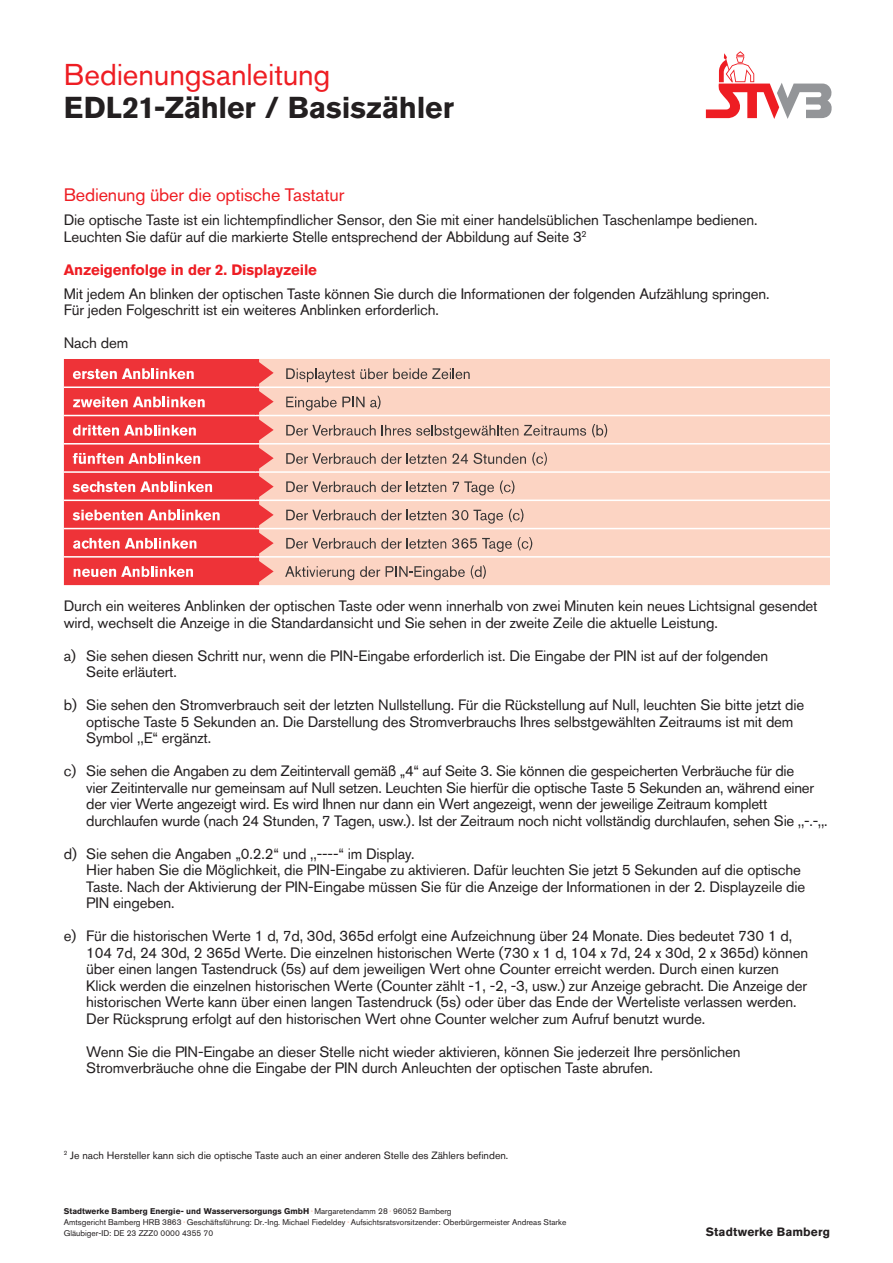
<style>
.page{position:relative;width:893px;height:1263px;background:#fff}
.page>*{position:absolute;margin:0;border:0;box-sizing:border-box;transform-origin:0 0}
.t1{font:700 30px/33px "Akzidenz Grotesk BQ";letter-spacing:-.005em;color:#231f20}
.t2{font:18px "Akzidenz Grotesk BQ";letter-spacing:-.01em;color:#ee1d23}
.t3{font:15px/16.5px "Akzidenz Grotesk BQ";letter-spacing:-.01em;color:#231f20}
.t4{font:700 15px "Akzidenz Grotesk BQ";letter-spacing:-.01em;color:#ee1d23}
.t5{font:700 12px "Akzidenz Grotesk BQ";letter-spacing:.01em;color:#231f20}
.t6{font:10.5px "Akzidenz Grotesk BQ";color:#231f20}
.t7{font:8.25px "Akzidenz Grotesk BQ";color:#231f20}
.t8{font:700 8.25px "Akzidenz Grotesk BQ";color:#231f20}
.s1{font-weight:400;color:#ee1d23}
.s2{font-weight:400;font-size:5.25px;color:#f9b49a}
.s3{font-weight:400}
.s4{font-size:5.25px;color:#f9b49a}
</style>
<div class="page">
<svg style="left:706px;top:51px;width:126px;height:68px"></svg>
<div style="left:274px;top:359px;width:555px;height:226px;background:#fcd4c3"></div>
<hr style="left:259px;top:386px;width:570px;height:2px;background:#fff">
<hr style="left:259px;top:415px;width:570px;height:1px;background:#fff">
<hr style="left:259px;top:443px;width:570px;height:1px;background:#fff">
<hr style="left:259px;top:471px;width:570px;height:2px;background:#fff">
<hr style="left:259px;top:499px;width:570px;height:2px;background:#fff">
<hr style="left:259px;top:528px;width:570px;height:1px;background:#fff">
<hr style="left:259px;top:556px;width:570px;height:2px;background:#fff">
<svg style="left:286px;top:368px;width:184px;height:14px;background:#cfafa2"></svg>
<svg style="left:286px;top:396px;width:95px;height:15px"></svg>
<svg style="left:286px;top:425px;width:90px;height:11px"></svg>
<svg style="left:382px;top:425px;width:136px;height:14px;background:#cdaea1"></svg>
<svg style="left:524px;top:425px;width:62px;height:11px"></svg>
<svg style="left:592px;top:424px;width:15px;height:13px"></svg>
<svg style="left:286px;top:453px;width:160px;height:11px;background:#c6a89c"></svg>
<svg style="left:453px;top:453px;width:73px;height:11px"></svg>
<svg style="left:532px;top:452px;width:15px;height:14px"></svg>
<svg style="left:286px;top:481px;width:160px;height:11px;background:#c7a99c"></svg>
<svg style="left:453px;top:481px;width:41px;height:14px"></svg>
<svg style="left:500px;top:480px;width:14px;height:14px"></svg>
<svg style="left:286px;top:510px;width:160px;height:10px;background:#c4a79b"></svg>
<svg style="left:452px;top:510px;width:51px;height:14px"></svg>
<svg style="left:509px;top:509px;width:14px;height:13px"></svg>
<svg style="left:286px;top:538px;width:160px;height:11px;background:#c6a99c"></svg>
<svg style="left:452px;top:538px;width:60px;height:14px"></svg>
<svg style="left:518px;top:537px;width:14px;height:13px"></svg>
<svg style="left:285px;top:566px;width:69px;height:14px"></svg>
<svg style="left:360px;top:566px;width:20px;height:11px"></svg>
<svg style="left:386px;top:566px;width:79px;height:14px"></svg>
<svg style="left:471px;top:565px;width:15px;height:14px"></svg>
<svg style="left:64px;top:359px;width:210px;height:226px;background:#f1595c"></svg>
<p class="t1" style="left:64px;top:58px;width:392px"><span class="s1">Bedienungsanleitung<br></span>EDL21-Zähler / Basiszähler</p>
<p class="t2" style="left:64px;top:184px;width:282px">Bedienung über die optische Tastatur</p>
<p class="t3" style="left:64px;top:212px;width:695px">Die optische Taste ist ein lichtempfindlicher Sensor, den Sie mit einer handelsüblichen Taschenlampe bedienen.</p>
<p class="t3" style="left:64px;top:228px;width:524px">Leuchten Sie dafür auf die markierte Stelle entsprechend der Abbildung auf Seite 3<sup>2</sup></p>
<p class="t4" style="left:64px;top:261px;width:255px">Anzeigenfolge in der 2. Displayzeile</p>
<p class="t3" style="left:64px;top:285px;width:707px">Mit jedem An blinken der optischen Taste können Sie durch die Informationen der folgenden Aufzählung springen.</p>
<p class="t3" style="left:64px;top:302px;width:377px">Für jeden Folgeschritt ist ein weiteres Anblinken erforderlich.</p>
<p class="t3" style="left:64px;top:335px;width:66px">Nach dem</p>
<p class="t3" style="left:64px;top:598px;width:755px">Durch ein weiteres Anblinken der optischen Taste oder wenn innerhalb von zwei Minuten kein neues Lichtsignal gesendet wird, wechselt die Anzeige in die Standardansicht und Sie sehen in der zweite Zeile die aktuelle Leistung.</p>
<p class="t3" style="left:64px;top:647px;width:706px">a) Sie sehen diesen Schritt nur, wenn die PIN-Eingabe erforderlich ist. Die Eingabe der PIN ist auf der folgenden</p>
<p class="t3" style="left:86px;top:664px;width:92px">Seite erläutert.</p>
<p class="t3" style="left:64px;top:697px;width:742px">b) Sie sehen den Stromverbrauch seit der letzten Nullstellung. Für die Rückstellung auf Null, leuchten Sie bitte jetzt die</p>
<p class="t3" style="left:86px;top:713px;width:709px">optische Taste 5 Sekunden an. Die Darstellung des Stromverbrauchs Ihres selbstgewählten Zeitraums ist mit dem<br>Symbol ,,E“ ergänzt.</p>
<p class="t3" style="left:64px;top:763px;width:732px">c) Sie sehen die Angaben zu dem Zeitintervall gemäß „4“ auf Seite 3. Sie können die gespeicherten Verbräuche für die</p>
<p class="t3" style="left:86px;top:779px;width:729px">vier Zeitintervalle nur gemeinsam auf Null setzen. Leuchten Sie hierfür die optische Taste 5 Sekunden an, während einer</p>
<p class="t3" style="left:86px;top:796px;width:683px">der vier Werte angezeigt wird. Es wird Ihnen nur dann ein Wert angezeigt, wenn der jeweilige Zeitraum komplett</p>
<p class="t3" style="left:86px;top:812px;width:743px">durchlaufen wurde (nach 24 Stunden, 7 Tagen, usw.). Ist der Zeitraum noch nicht vollständig durchlaufen, sehen Sie ,,-.-,,.</p>
<p class="t3" style="left:64px;top:845px;width:352px">d) Sie sehen die Angaben „0.2.2“ und ,,----“ im Display.</p>
<p class="t3" style="left:86px;top:862px;width:716px">Hier haben Sie die Möglichkeit, die PIN-Eingabe zu aktivieren. Dafür leuchten Sie jetzt 5 Sekunden auf die optische</p>
<p class="t3" style="left:86px;top:878px;width:720px">Taste. Nach der Aktivierung der PIN-Eingabe müssen Sie für die Anzeige der Informationen in der 2. Displayzeile die</p>
<p class="t3" style="left:86px;top:895px;width:90px">PIN eingeben.</p>
<p class="t3" style="left:64px;top:928px;width:730px">e) Für die historischen Werte 1 d, 7d, 30d, 365d erfolgt eine Aufzeichnung über 24 Monate. Dies bedeutet 730 1 d,</p>
<p class="t3" style="left:86px;top:944px;width:723px">104 7d, 24 30d, 2 365d Werte. Die einzelnen historischen Werte (730 x 1 d, 104 x 7d, 24 x 30d, 2 x 365d) können</p>
<p class="t3" style="left:86px;top:961px;width:694px">über einen langen Tastendruck (5s) auf dem jeweiligen Wert ohne Counter erreicht werden. Durch einen kurzen</p>
<p class="t3" style="left:86px;top:977px;width:722px">Klick werden die einzelnen historischen Werte (Counter zählt -1, -2, -3, usw.) zur Anzeige gebracht. Die Anzeige der</p>
<p class="t3" style="left:86px;top:994px;width:712px">historischen Werte kann über einen langen Tastendruck (5s) oder über das Ende der Werteliste verlassen werden.</p>
<p class="t3" style="left:86px;top:1010px;width:620px">Der Rücksprung erfolgt auf den historischen Wert ohne Counter welcher zum Aufruf benutzt wurde.</p>
<p class="t3" style="left:86px;top:1043px;width:656px">Wenn Sie die PIN-Eingabe an dieser Stelle nicht wieder aktivieren, können Sie jederzeit Ihre persönlichen</p>
<p class="t3" style="left:86px;top:1060px;width:568px">Stromverbräuche ohne die Eingabe der PIN durch Anleuchten der optischen Taste abrufen.</p>
<p class="t6" style="left:64px;top:1149px;width:446px"><sup>2</sup> Je nach Hersteller kann sich die optische Taste auch an einer anderen Stelle des Zählers befinden.</p>
<p class="t8" style="left:64px;top:1206px;width:389px">Stadtwerke Bamberg Energie- und Wasserversorgungs GmbH <span class="s2">•</span> <span class="s3">Margaretendamm 28</span> <span class="s2">•</span> <span class="s3">96052 Bamberg</span></p>
<p class="t7" style="left:64px;top:1217px;width:504px">Amtsgericht Bamberg HRB 3863 <span class="s4">•</span> Geschäftsführung: Dr.-Ing. Michael Fiedeldey <span class="s4">•</span> Aufsichtsratsvorsitzender: Oberbürgermeister Andreas Starke</p>
<p class="t7" style="left:64px;top:1228px;width:151px">Gläubiger-ID: DE 23 ZZZ0 0000 4355 70</p>
<p class="t5" style="left:706px;top:1225px;width:126px">Stadtwerke Bamberg</p>
</div>
